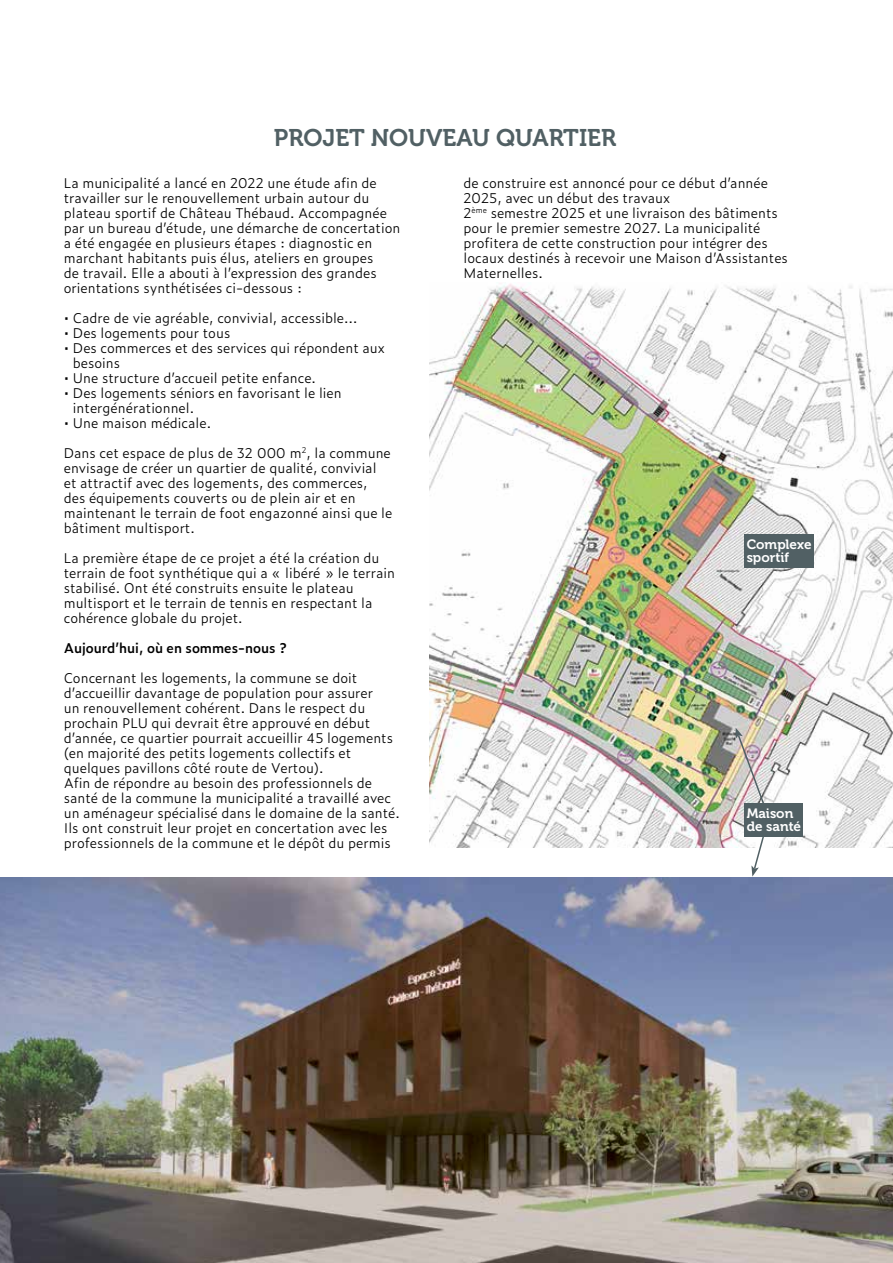
<style>
.page{position:relative;width:893px;height:1263px;background:#fff}
.page>*{position:absolute;margin:0;border:0;box-sizing:border-box;transform-origin:0 0}
.t1{font:24px "Museo 700";color:#516064}
.t2{font:300 13.5px/15px "Zeitung Pro";color:#000}
.t3{font:600 13.5px "Zeitung Pro";color:#000}
.t4{font:13.5px/13.5px "Museo 700";color:#fff}
</style>
<div class="page">
<img style="left:429px;top:283px;width:464px;height:565px">
<img style="left:0;top:878px;width:893px;height:385px">
<div style="left:744px;top:534px;width:70px;height:34px;background:#516064"></div>
<div style="left:744px;top:803px;width:59px;height:33px;background:#516064"></div>
<img style="left:736px;top:728px;width:31px;height:81px">
<svg style="left:751px;top:836px;width:15px;height:40px"></svg>
<h1 class="t1" style="left:274px;top:124px;width:344px">PROJET NOUVEAU QUARTIER</h1>
<p class="t2" style="left:64px;top:175px;width:338px">La municipalité a lancé en 2022 une étude afin de travailler sur le renouvellement urbain autour du plateau sportif de Château Thébaud. Accompagnée par un bureau d’étude, une démarche de concertation a été engagée en plusieurs étapes : diagnostic en marchant habitants puis élus, ateliers en groupes<br>de travail. Elle a abouti à l’expression des grandes orientations synthétisées ci-dessous :</p>
<p class="t2" style="left:64px;top:310px;width:295px">• Cadre de vie agréable, convivial, accessible…</p>
<p class="t2" style="left:64px;top:325px;width:168px">• Des logements pour tous</p>
<p class="t2" style="left:73px;top:340px;width:313px;text-indent:-9px">• Des commerces et des services qui répondent aux besoins</p>
<p class="t2" style="left:64px;top:370px;width:254px">• Une structure d’accueil petite enfance.</p>
<p class="t2" style="left:73px;top:385px;width:270px;text-indent:-9px">• Des logements séniors en favorisant le lien intergénérationnel.</p>
<p class="t2" style="left:64px;top:415px;width:149px">• Une maison médicale.</p>
<p class="t2" style="left:64px;top:445px;width:330px">Dans cet espace de plus de 32 000 m<sup>2</sup>, la commune envisage de créer un quartier de qualité, convivial et attractif avec des logements, des commerces, des équipements couverts ou de plein air et en maintenant le terrain de foot engazonné ainsi que le bâtiment multisport.</p>
<p class="t2" style="left:64px;top:550px;width:333px">La première étape de ce projet a été la création du terrain de foot synthétique qui a « libéré » le terrain stabilisé. Ont été construits ensuite le plateau multisport et le terrain de tennis en respectant la cohérence globale du projet.</p>
<p class="t3" style="left:64px;top:637px;width:224px">Aujourd’hui, où en sommes-nous ?</p>
<p class="t2" style="left:64px;top:670px;width:338px">Concernant les logements, la commune se doit d’accueillir davantage de population pour assurer<br>un renouvellement cohérent. Dans le respect du prochain PLU qui devrait être approuvé en début d’année, ce quartier pourrait accueillir 45 logements (en majorité des petits logements collectifs et quelques pavillons côté route de Vertou).<br>Afin de répondre au besoin des professionnels de santé de la commune la municipalité a travaillé avec un aménageur spécialisé dans le domaine de la santé.<br>Ils ont construit leur projet en concertation avec les professionnels de la commune et le dépôt du permis</p>
<p class="t2" style="left:463px;top:175px;width:326px">de construire est annoncé pour ce début d’année 2025, avec un début des travaux<br>2<sup>ème</sup> semestre 2025 et une livraison des bâtiments pour le premier semestre 2027. La municipalité profitera de cette construction pour intégrer des locaux destinés à recevoir une Maison d’Assistantes Maternelles.</p>
<p class="t4" style="left:747px;top:537px;width:66px">Complexe sportif</p>
<p class="t4" style="left:747px;top:806px;width:56px">Maison de santé</p>
</div>
